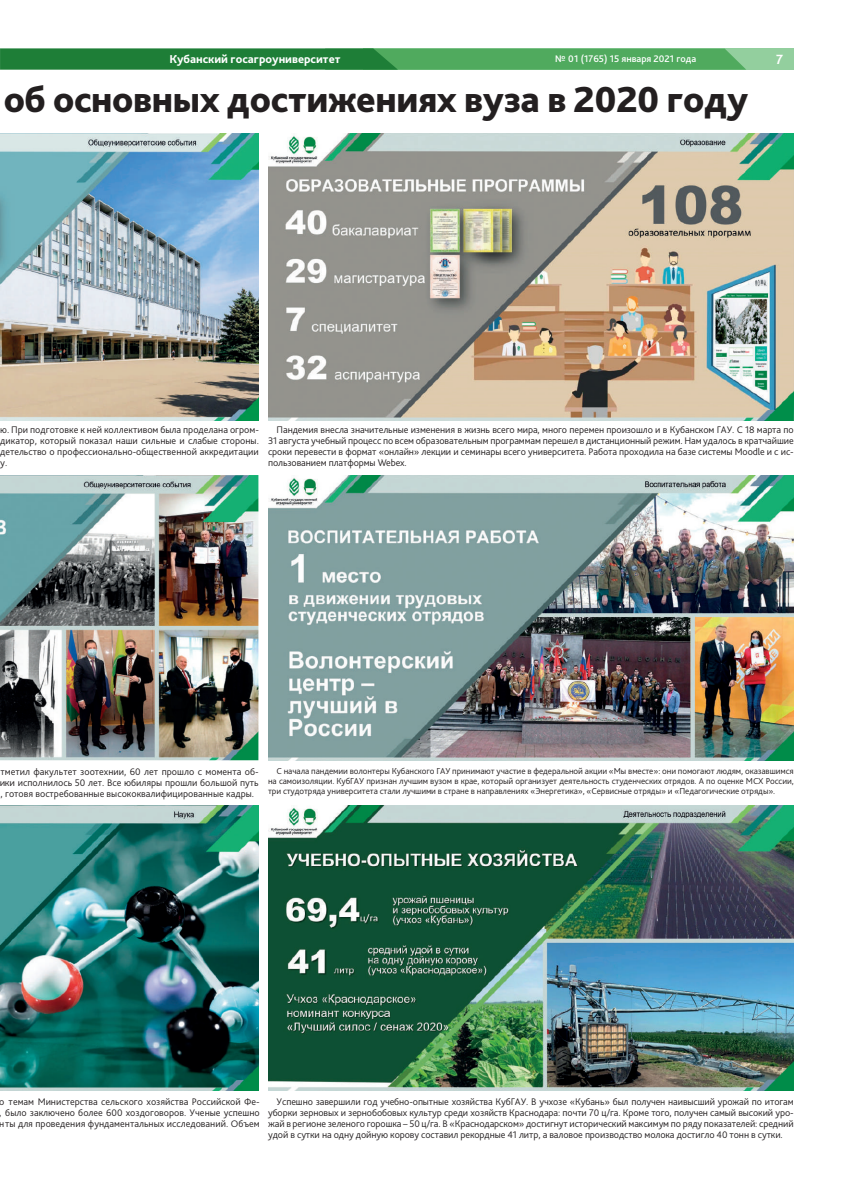
<style>
.page{position:relative;width:842px;height:1191px;background:#fff}
.page>*{position:absolute;margin:0;border:0;box-sizing:border-box;transform-origin:0 0}
.t1{font:800 38px "Bliss Pro";letter-spacing:-.01em;color:#231f20}
.t2{font:700 14px "Bliss Pro";color:#fff}
.t3{font:800 12px "Bliss Pro";color:#fff}
.t4{font:300 10px/11px "Bliss Pro";color:#231f20;text-align:justify}
.t5{font:500 10px "Bliss Pro";color:#fff}
.t6{font:300 9px/10px "Bliss Pro";letter-spacing:-.01em;color:#231f20;text-align:justify}
</style>
<div class="page">
<div style="left:363px;top:48px;width:431px;height:22px;background:#93cf9e"></div>
<svg style="left:0;top:48px;width:746px;height:22px;background:#3b964f"></svg>
<img style="left:0;top:133px;width:259px;height:287px">
<img style="left:0;top:475px;width:258px;height:285px">
<img style="left:268px;top:133px;width:526px;height:287px">
<img style="left:0;top:805px;width:258px;height:285px">
<img style="left:268px;top:805px;width:526px;height:285px">
<img style="left:268px;top:475px;width:526px;height:285px">
<p class="t3" style="left:169px;top:54px;width:173px">Кубанский госагроуниверситет</p>
<p class="t5" style="left:555px;top:55px;width:143px">№ 01 (1765) 15 января 2021 года</p>
<h2 class="t2" style="left:776px;top:54px;width:8px">7</h2>
<h1 class="t1" style="left:4px;top:85px;width:746px">об основных достижениях вуза в 2020 году</h1>
<p class="t4" style="left:0;top:425px;width:260px">ю. При подготовке к ней коллективом была проделана огром&shy;дикатор, который показал наши сильные и слабые стороны. детельство о профессионально-общественной аккредитации у.</p>
<p class="t4" style="left:268px;top:425px;width:527px;text-indent:9px">Пандемия внесла значительные изменения в жизнь всего мира, много перемен произошло и в Кубанском ГАУ. С 18 марта по 31 августа учебный процесс по всем образовательным программам перешел в дистанционный режим. Нам удалось в кратчайшие сроки перевести в формат «онлайн» лекции и семинары всего университета. Работа проходила на базе системы Moodle и с ис&shy;пользованием платформы Webex.</p>
<p class="t4" style="left:-1px;top:767px;width:261px">тметил факультет зоотехнии, 60 лет прошло с момента об&shy;ики исполнилось 50 лет. Все юбиляры прошли большой путь , готовя востребованные высококвалифицированные кадры.</p>
<p class="t6" style="left:268px;top:767px;width:527px;text-indent:9px">С начала пандемии волонтеры Кубанского ГАУ принимают участие в федеральной акции «Мы вместе»: они помогают людям, оказавшимся на самоизоляции. КубГАУ признан лучшим вузом в крае, который организует деятельность студенческих отрядов. А по оценке МСХ России, три студотряда университета стали лучшими в стране в направлениях «Энергетика», «Сервисные отряды» и «Педагогические отряды».</p>
<p class="t4" style="left:0;top:1097px;width:261px">о темам Министерства сельского хозяйства Российской Фе-, было заключено более 600 хоздоговоров. Ученые успешно нты для проведения фундаментальных исследований. Объем</p>
<p class="t4" style="left:268px;top:1097px;width:527px;text-indent:9px">Успешно завершили год учебно-опытные хозяйства КубГАУ. В учхозе «Кубань» был получен наивысший урожай по итогам уборки зерновых и зернобобовых культур среди хозяйств Краснодара: почти 70 ц/га. Кроме того, получен самый высокий уро&shy;жай в регионе зеленого горошка – 50 ц/га. В «Краснодарском» достигнут исторический максимум по ряду показателей: средний удой в сутки на одну дойную корову составил рекордные 41 литр, а валовое производство молока достигло 40 тонн в сутки.</p>
</div>
